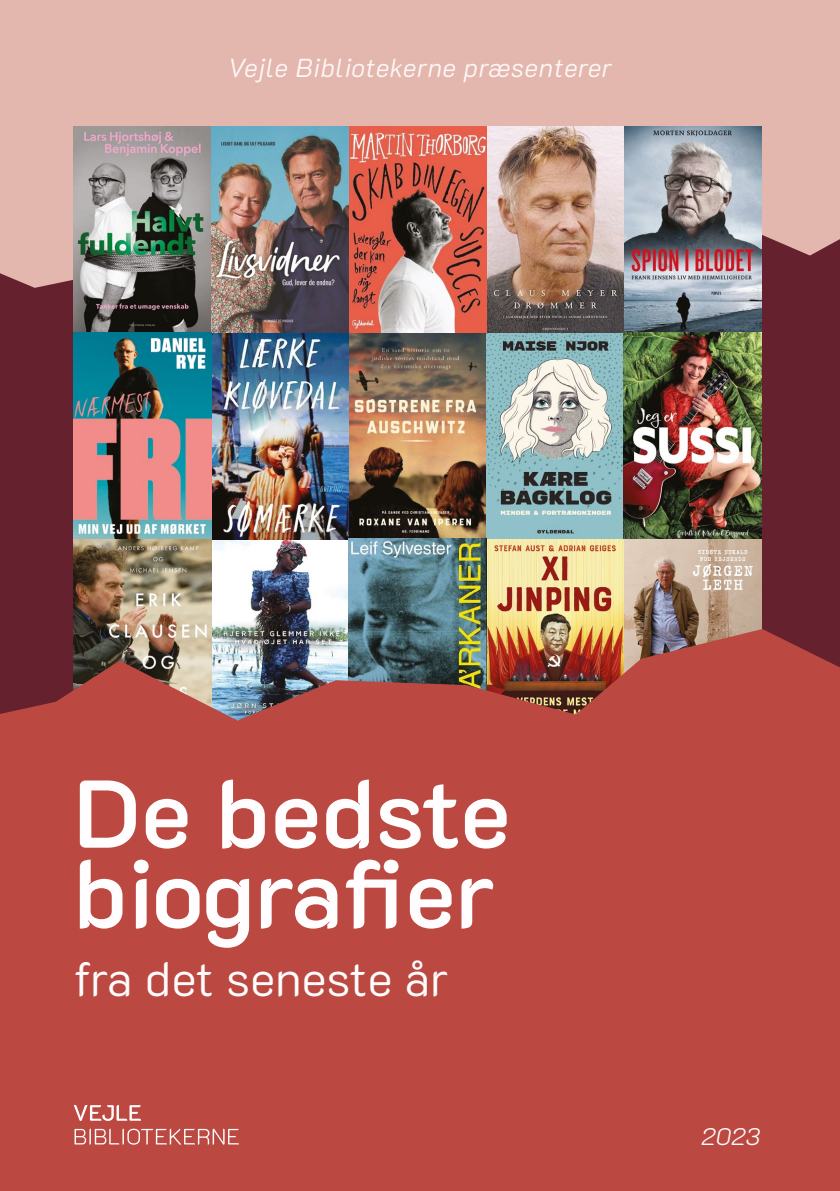
<style>
.page{position:relative;width:840px;height:1191px;background:#fff}
.page>*{position:absolute;margin:0;border:0;box-sizing:border-box;transform-origin:0 0}
.t1{font:600 96px "K2 D";color:#fffdfd}
.t2{font:300 48px "K2 D";color:#fffdfd}
.t3{font:italic 300 26px "K2 D";letter-spacing:.02em;color:#fef6f7}
.t4{font:italic 200 24px "K2 D";color:#fffdfd}
</style>
<div class="page">
<div style="left:0;top:0;width:839px;height:1191px;background:#66212f"></div>
<div style="left:0;top:0;width:839px;height:288px;background:#e3b7ad"></div>
<img style="left:623px;top:539px;width:137px;height:90px">
<img style="left:211px;top:539px;width:137px;height:90px">
<img style="left:74px;top:126px;width:686px;height:206px">
<img style="left:211px;top:332px;width:549px;height:207px">
<img style="left:74px;top:332px;width:137px;height:297px">
<img style="left:486px;top:539px;width:137px;height:90px">
<img style="left:348px;top:539px;width:138px;height:90px">
<svg style="left:0;top:629px;width:839px;height:562px;background:#b44b44"></svg>
<svg style="left:74px;top:1105px;width:67px;height:16px"></svg>
<svg style="left:74px;top:1128px;width:165px;height:16px;background:#ca736e"></svg>
<p class="t3" style="left:228px;top:53px;width:385px">Vejle Bibliotekerne præsenterer</p>
<p class="t1" style="left:74px;top:758px;width:438px">De bedste</p>
<p class="t1" style="left:74px;top:838px;width:423px">biografier</p>
<p class="t2" style="left:74px;top:951px;width:377px">fra det seneste år</p>
<p class="t4" style="left:701px;top:1115px;width:61px">2023</p>
</div>
